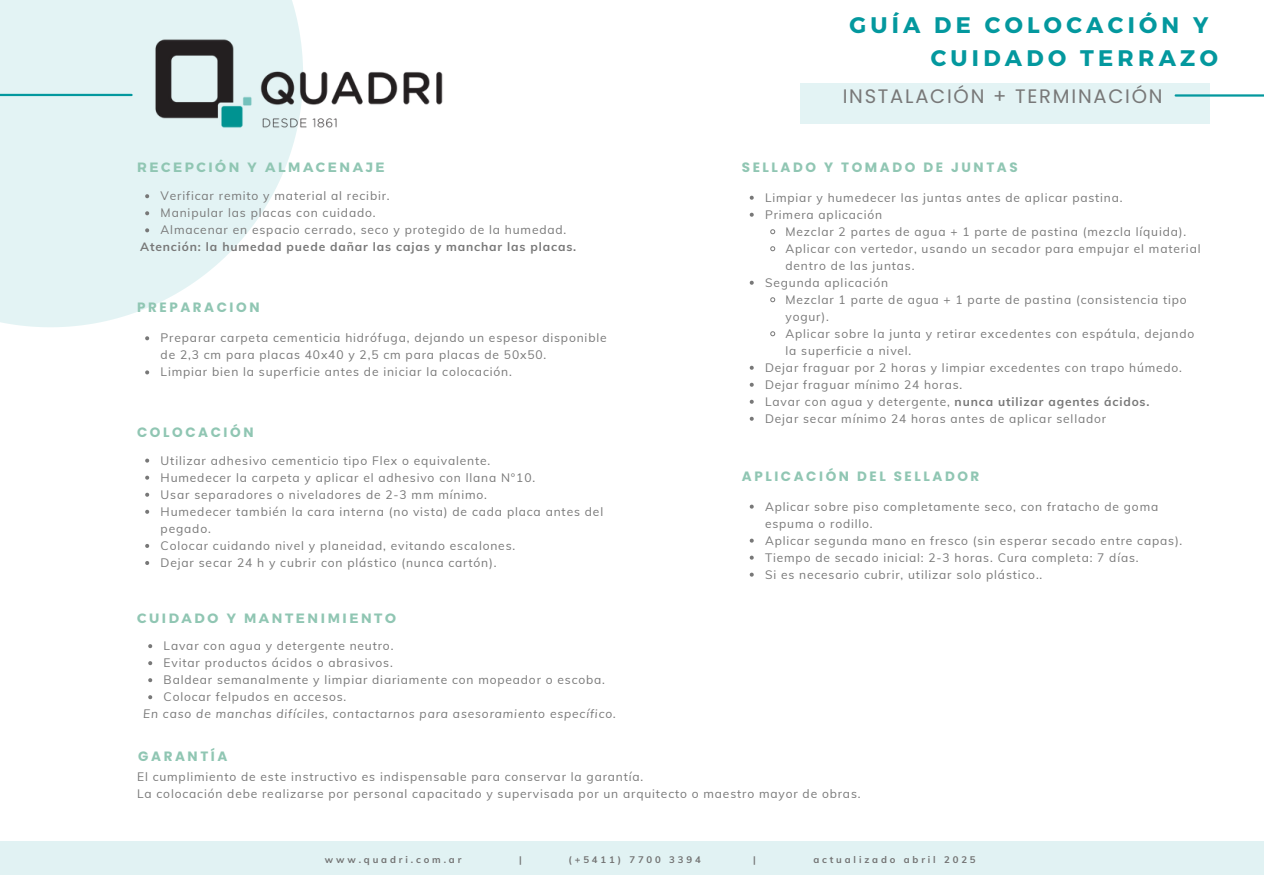
<style>
.page{position:relative;width:1264px;height:894px;background:#fff}
.page>*{position:absolute;margin:0;border:0;box-sizing:border-box;transform-origin:0 0}
.t1{font:700 22.5px/32.7px "Montserrat";letter-spacing:.19em;color:#03989e}
.t2{font:19.5px "Poppins";letter-spacing:.09em;color:#787878}
.t3{font:700 13.5px "Poppins";letter-spacing:.19em;color:#90c6b3}
.t4{font:700 13.5px "Montserrat";letter-spacing:.19em;color:#90c6b3}
.t5{font:12px/17px "Muli";letter-spacing:.07em;color:#787878}
.t6{font:700 12px "Muli";letter-spacing:.07em;color:#787878}
.t7{font:italic 12px "Muli";letter-spacing:.07em;color:#787878}
.t8{font:700 9.6px "Muli";letter-spacing:.3em;color:#737373}
.s1{font-weight:400}
</style>
<div class="page">
<div style="left:800px;top:83px;width:409px;height:41px;background:#e3f3f4"></div>
<div style="left:0;top:841px;width:1263px;height:33px;background:#e1f2f3"></div>
<svg style="left:0;top:0;width:300px;height:327px;fill:#e3f3f4"></svg>
<hr style="left:1175px;top:94px;width:88px;height:3px;background:#03989e">
<hr style="left:0;top:94px;width:132px;height:2px;background:#03989e">
<img style="left:146px;top:37px;width:297px;height:98px">
<svg style="left:145px;top:194px;width:4px;height:4px"></svg>
<svg style="left:145px;top:211px;width:4px;height:4px"></svg>
<svg style="left:145px;top:228px;width:4px;height:4px"></svg>
<svg style="left:145px;top:336px;width:4px;height:4px"></svg>
<svg style="left:145px;top:370px;width:4px;height:4px"></svg>
<svg style="left:145px;top:458px;width:4px;height:4px"></svg>
<svg style="left:145px;top:475px;width:4px;height:4px"></svg>
<svg style="left:145px;top:492px;width:4px;height:4px"></svg>
<svg style="left:145px;top:509px;width:4px;height:4px"></svg>
<svg style="left:145px;top:544px;width:4px;height:3px"></svg>
<svg style="left:145px;top:561px;width:4px;height:4px"></svg>
<svg style="left:148px;top:644px;width:4px;height:4px"></svg>
<svg style="left:148px;top:661px;width:4px;height:4px"></svg>
<svg style="left:148px;top:678px;width:4px;height:4px"></svg>
<svg style="left:148px;top:695px;width:4px;height:4px"></svg>
<svg style="left:749px;top:196px;width:4px;height:4px"></svg>
<svg style="left:749px;top:213px;width:4px;height:4px"></svg>
<svg style="left:770px;top:229px;width:6px;height:6px"></svg>
<svg style="left:770px;top:246px;width:6px;height:6px"></svg>
<svg style="left:749px;top:281px;width:4px;height:4px"></svg>
<svg style="left:770px;top:297px;width:6px;height:6px"></svg>
<svg style="left:770px;top:331px;width:6px;height:6px"></svg>
<svg style="left:749px;top:365px;width:4px;height:4px"></svg>
<svg style="left:749px;top:382px;width:4px;height:4px"></svg>
<svg style="left:749px;top:399px;width:4px;height:4px"></svg>
<svg style="left:749px;top:416px;width:4px;height:4px"></svg>
<svg style="left:749px;top:504px;width:4px;height:4px"></svg>
<svg style="left:749px;top:538px;width:4px;height:4px"></svg>
<svg style="left:749px;top:555px;width:4px;height:4px"></svg>
<svg style="left:749px;top:572px;width:4px;height:4px"></svg>
<p class="t1" style="left:930px;top:7px;width:289px;text-indent:-81px">GUÍA DE COLOCACIÓN Y<br>CUIDADO TERRAZO</p>
<h3 class="t4" style="left:137px;top:159px;width:249px">RECEPCIÓN Y ALMACENAJE</h3>
<p class="t5" style="left:161px;top:187px;width:231px">Verificar remito y material al recibir.</p>
<p class="t5" style="left:161px;top:204px;width:216px">Manipular las placas con cuidado.</p>
<p class="t5" style="left:161px;top:221px;width:407px">Almacenar en espacio cerrado, seco y protegido de la humedad.</p>
<p class="t6" style="left:140px;top:239px;width:437px">Atención: la humedad puede dañar las cajas y manchar las placas.</p>
<h3 class="t3" style="left:137px;top:298px;width:124px">PREPARACION</h3>
<p class="t5" style="left:161px;top:329px;width:447px">Preparar carpeta cementicia hidrófuga, dejando un espesor disponible de 2,3 cm para placas 40x40 y 2,5 cm para placas de 50x50.</p>
<p class="t5" style="left:161px;top:363px;width:353px">Limpiar bien la superficie antes de iniciar la colocación.</p>
<p class="t3" style="left:137px;top:422px;width:118px">COLOCACIÓN</p>
<p class="t5" style="left:161px;top:451px;width:331px">Utilizar adhesivo cementicio tipo Flex o equivalente.</p>
<p class="t5" style="left:161px;top:468px;width:376px">Humedecer la carpeta y aplicar el adhesivo con llana N°10.</p>
<p class="t5" style="left:161px;top:485px;width:328px">Usar separadores o niveladores de 2-3 mm mínimo.</p>
<p class="t5" style="left:161px;top:502px;width:444px">Humedecer también la cara interna (no vista) de cada placa antes del pegado.</p>
<p class="t5" style="left:161px;top:536px;width:356px">Colocar cuidando nivel y planeidad, evitando escalones.</p>
<h1 class="t5" style="left:161px;top:554px;width:337px">Dejar secar 24 h y cubrir con plástico (nunca cartón).</h1>
<p class="t4" style="left:137px;top:608px;width:260px">CUIDADO Y MANTENIMIENTO</p>
<h2 class="t5" style="left:164px;top:637px;width:231px">Lavar con agua y detergente neutro.</h2>
<p class="t5" style="left:164px;top:654px;width:231px">Evitar productos ácidos o abrasivos.</p>
<h3 class="t5" style="left:164px;top:671px;width:443px">Baldear semanalmente y limpiar diariamente con mopeador o escoba.</h3>
<p class="t5" style="left:164px;top:688px;width:184px">Colocar felpudos en accesos.</p>
<p class="t7" style="left:143px;top:706px;width:474px">En caso de manchas difíciles, contactarnos para asesoramiento específico.</p>
<p class="t3" style="left:138px;top:746px;width:91px">GARANTÍA</p>
<p class="t2" style="left:842px;top:82px;width:321px">INSTALACIÓN + TERMINACIÓN</p>
<p class="t3" style="left:741px;top:158px;width:277px">SELLADO Y TOMADO DE JUNTAS</p>
<p class="t5" style="left:765px;top:189px;width:359px">Limpiar y humedecer las juntas antes de aplicar pastina.</p>
<p class="t5" style="left:765px;top:206px;width:118px">Primera aplicación</p>
<p class="t5" style="left:785px;top:223px;width:402px">Mezclar 2 partes de agua + 1 parte de pastina (mezcla líquida).</p>
<p class="t5" style="left:785px;top:240px;width:416px">Aplicar con vertedor, usando un secador para empujar el material dentro de las juntas.</p>
<p class="t5" style="left:765px;top:274px;width:124px">Segunda aplicación</p>
<p class="t5" style="left:785px;top:290px;width:403px">Mezclar 1 parte de agua + 1 parte de pastina (consistencia tipo yogur).</p>
<p class="t5" style="left:785px;top:324px;width:410px">Aplicar sobre la junta y retirar excedentes con espátula, dejando la superficie a nivel.</p>
<p class="t5" style="left:765px;top:358px;width:418px">Dejar fraguar por 2 horas y limpiar excedentes con trapo húmedo.</p>
<h3 class="t5" style="left:765px;top:375px;width:199px">Dejar fraguar mínimo 24 horas.</h3>
<p class="t6" style="left:765px;top:393px;width:386px"><span class="s1">Lavar con agua y detergente,</span> nunca utilizar agentes ácidos.</p>
<p class="t5" style="left:765px;top:409px;width:342px">Dejar secar mínimo 24 horas antes de aplicar sellador</p>
<h3 class="t3" style="left:741px;top:467px;width:239px">APLICACIÓN DEL SELLADOR</h3>
<p class="t5" style="left:765px;top:497px;width:394px">Aplicar sobre piso completamente seco, con fratacho de goma espuma o rodillo.</p>
<p class="t5" style="left:765px;top:531px;width:419px">Aplicar segunda mano en fresco (sin esperar secado entre capas).</p>
<p class="t5" style="left:765px;top:548px;width:375px">Tiempo de secado inicial: 2-3 horas. Cura completa: 7 días.</p>
<p class="t5" style="left:765px;top:565px;width:279px">Si es necesario cubrir, utilizar solo plástico..</p>
<p class="t5" style="left:137px;top:767px;width:725px">El cumplimiento de este instructivo es indispensable para conservar la garantía.<br>La colocación debe realizarse por personal capacitado y supervisada por un arquitecto o maestro mayor de obras.</p>
<h3 class="t8" style="left:325px;top:852px;width:138px">www.quadri.com.ar</h3>
<h3 class="t8" style="left:519px;top:852px;width:4px">|</h3>
<h3 class="t8" style="left:568px;top:852px;width:134px">(+5411) 7700 3394</h3>
<h3 class="t8" style="left:753px;top:852px;width:4px">|</h3>
<h3 class="t8" style="left:813px;top:852px;width:164px">actualizado abril 2025</h3>
</div>
